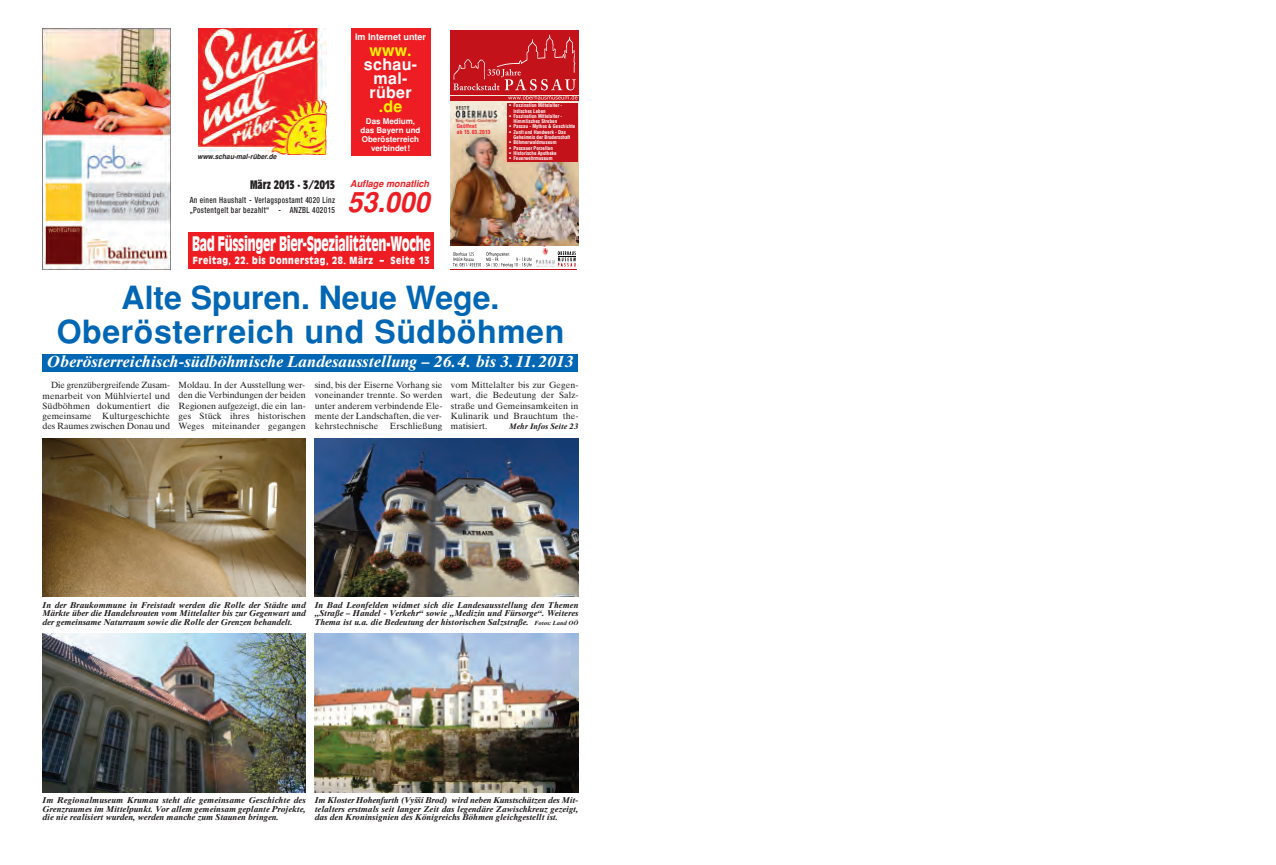
<style>
.page{position:relative;width:1276px;height:865px;background:#fff}
.page>*{position:absolute;margin:0;border:0;box-sizing:border-box;transform-origin:0 0}
.t1{font:700 32px/34px "Helvetica";letter-spacing:.02em;color:#0166b3;text-align:center}
.t2{font:italic 700 28px "Helvetica";color:#ee1d23;scale:.95 1}
.t3{font:900 19.8px "Antique Olive";letter-spacing:-.025em;color:#fff;scale:.61 1}
.t4{font:italic 700 16px "Times Ten";color:#fff}
.t5{font:700 16px/14px "Helvetica";letter-spacing:.02em;color:#fff;text-align:center}
.t6{font:700 16px "Helvetica";color:#fff101}
.t7{font:700 condensed 12px "Antique Olive";color:#231f20}
.t8{font:900 9.8px "Antique Olive";letter-spacing:.055em;color:#fff;scale:.87 1}
.t9{font:italic 700 9.5px "Helvetica";letter-spacing:.005em;color:#ee1d23;scale:.95 1}
.t10{font:9px/10px "Times Ten";letter-spacing:.01em;color:#231f20;text-align:justify}
.t11{font:700 9px "Helvetica";color:#fff}
.t12{font:italic 700 8.5px/8.5px "Times Ten";color:#231f20;text-align:justify}
.t13{font:500 condensed 8.5px/9.5px "Helvetica Neue";letter-spacing:.05em;color:#231f20;scale:.86 1}
.t14{font:700 8px/9px "Helvetica";color:#fff;text-align:center}
.t15{font:italic 700 8px "Times Ten";color:#231f20}
.t16{font:italic 700 7px "Helvetica";letter-spacing:.005em;color:#231f20;scale:.95 1}
.t17{font:700 condensed 5.5px/6px "Helvetica";letter-spacing:.02em;color:#ee1d23}
.t18{font:700 condensed 5px/5.3px "Helvetica";color:#fff}
.s1{font-size:6px}
</style>
<div class="page">
<div style="left:43px;top:354px;width:535px;height:18px;background:#0166b3"></div>
<img style="left:43px;top:438px;width:263px;height:159px">
<img style="left:43px;top:634px;width:263px;height:158px">
<img style="left:315px;top:438px;width:263px;height:159px">
<img style="left:315px;top:634px;width:263px;height:158px">
<img style="left:43px;top:28px;width:127px;height:241px">
<img style="left:198px;top:28px;width:128px;height:127px">
<div style="left:351px;top:28px;width:79px;height:127px;background:#ee1d23"></div>
<img style="left:451px;top:102px;width:127px;height:143px">
<hr style="left:451px;top:269px;width:126px;height:1px;background:#c4121a">
<svg style="left:453px;top:252px;width:79px;height:15px"></svg>
<hr style="left:451px;top:101px;width:127px;height:1px;background:#f4e8d6">
<svg style="left:451px;top:95px;width:2px;height:6px"></svg>
<hr style="left:451px;top:94px;width:127px;height:1px;background:#f4e8d6">
<div style="left:451px;top:30px;width:127px;height:64px;background:#c4121a"></div>
<svg style="left:453px;top:35px;width:124px;height:66px"></svg>
<svg style="left:557px;top:251px;width:19px;height:16px"></svg>
<img style="left:536px;top:249px;width:19px;height:18px">
<div style="left:507px;top:103px;width:70px;height:59px;background:#c4121a"></div>
<div style="left:189px;top:232px;width:245px;height:37px;background:#ee1d23"></div>
<p class="t16" style="left:197px;top:152px;width:85px">www.schau-mal-rüber.de</p>
<h3 class="t7" style="left:250px;top:180px;width:86px">März 2013 · 3/2013</h3>
<p class="t13" style="left:190px;top:196px;width:170px">An einen Haushalt - Verlagspostamt 4020 Linz „Postentgelt bar bezahlt“ - ANZBL 402015</p>
<p class="t11" style="left:355px;top:31px;width:72px">Im Internet unter</p>
<h3 class="t6" style="left:369px;top:41px;width:44px">www.</h3>
<h3 class="t5" style="left:364px;top:57px;width:55px">schau&shy;mal&shy;rüber</h3>
<h3 class="t6" style="left:379px;top:97px;width:25px">.de</h3>
<p class="t14" style="left:360px;top:117px;width:61px">Das Medium, das Bayern und<br>Oberösterreich verbindet!</p>
<p class="t17" style="left:457px;top:123px;width:35px">Geöffnet<br>ab 15.03.2013</p>
<p class="t9" style="left:350px;top:178px;width:85px">Auflage monatlich</p>
<h2 class="t2" style="left:348px;top:186px;width:88px">53.000</h2>
<h3 class="t3" style="left:192px;top:235px;width:393px">Bad Füssinger Bier-Spezialitäten-Woche</h3>
<p class="t8" style="left:193px;top:256px;width:274px">Freitag, 22. bis Donnerstag, 28. März – Seite 13</p>
<p class="t18" style="left:513px;top:103px;width:50px;text-indent:-4px">• Faszination Mittelalter -<br>Irdisches Leben</p>
<p class="t18" style="left:509px;top:113px;width:55px;text-align:center">• Faszination Mittelalter -<br>Himmlisches Streben</p>
<p class="t18" style="left:509px;top:124px;width:68px">• Passau - Mythos &amp; Geschichte</p>
<p class="t18" style="left:513px;top:129px;width:58px;text-indent:-4px">• Zunft und Handwerk - Das<br>Geheimnis der Bruderschaft</p>
<p class="t18" style="left:509px;top:140px;width:49px">• Böhmerwaldmuseum</p>
<p class="t18" style="left:509px;top:145px;width:45px">• Passauer Porzellan</p>
<p class="t18" style="left:509px;top:151px;width:49px">• Historische Apotheke</p>
<p class="t18" style="left:509px;top:156px;width:45px">• Feuerwehrmuseum</p>
<h1 class="t1" style="left:57px;top:280px;width:509px">Alte Spuren. Neue Wege.<br>Oberösterreich und Südböhmen</h1>
<h3 class="t4" style="left:47px;top:355px;width:528px">Oberösterreichisch-südböhmische Landesausstellung – 26.4. bis 3.11.2013</h3>
<p class="t10" style="left:43px;top:381px;width:129px;text-indent:9px">Die grenzübergreifende Zusam&shy;menarbeit von Mühlviertel und Südböhmen dokumentiert die gemeinsame Kulturgeschichte des Raumes zwischen Donau und</p>
<p class="t10" style="left:179px;top:381px;width:129px">Moldau. In der Ausstellung wer&shy;den die Verbindungen der beiden Regionen aufgezeigt, die ein lan&shy;ges Stück ihres historischen Weges miteinander gegangen</p>
<p class="t10" style="left:315px;top:381px;width:129px">sind, bis der Eiserne Vorhang sie voneinander trennte. So werden unter anderem verbindende Ele&shy;mente der Landschaften, die ver&shy;kehrstechnische</p>
<p class="t10" style="left:390px;top:421px;width:54px">Erschließung</p>
<p class="t10" style="left:451px;top:381px;width:129px">vom Mittelalter bis zur Gegen&shy;wart, die Bedeutung der Salz&shy;straße und Gemeinsamkeiten in Kulinarik und Brauchtum the&shy;matisiert.</p>
<p class="t15" style="left:509px;top:422px;width:71px">Mehr Infos Seite 23</p>
<p class="t12" style="left:43px;top:601px;width:265px">In der Braukommune in Freistadt werden die Rolle der Städte und Märkte über die Handelsrouten vom Mittelalter bis zur Gegenwart und der gemeinsame Naturraum sowie die Rolle der Grenzen behandelt.</p>
<p class="t12" style="left:315px;top:601px;width:265px">In Bad Leonfelden widmet sich die Landesausstellung den Themen „Straße – Handel - Verkehr“ sowie „Medizin und Fürsorge“. Weiteres Thema ist u.a. die Bedeutung der historischen Salzstraße. <span class="s1">Fotos: Land OÖ</span></p>
<p class="t12" style="left:43px;top:796px;width:265px">Im Regionalmuseum Krumau steht die gemeinsame Geschichte des Grenzraumes im Mittelpunkt. Vor allem gemeinsam geplante Projekte, die nie realisiert wurden, werden manche zum Staunen bringen.</p>
<p class="t12" style="left:315px;top:796px;width:265px">Im Kloster Hohenfurth (Vyšší Brod) wird neben Kunstschätzen des Mit&shy;telalters erstmals seit langer Zeit das legendäre Zawischkreuz gezeigt, das den Kroninsignien des Königreichs Böhmen gleichgestellt ist.</p>
</div>
